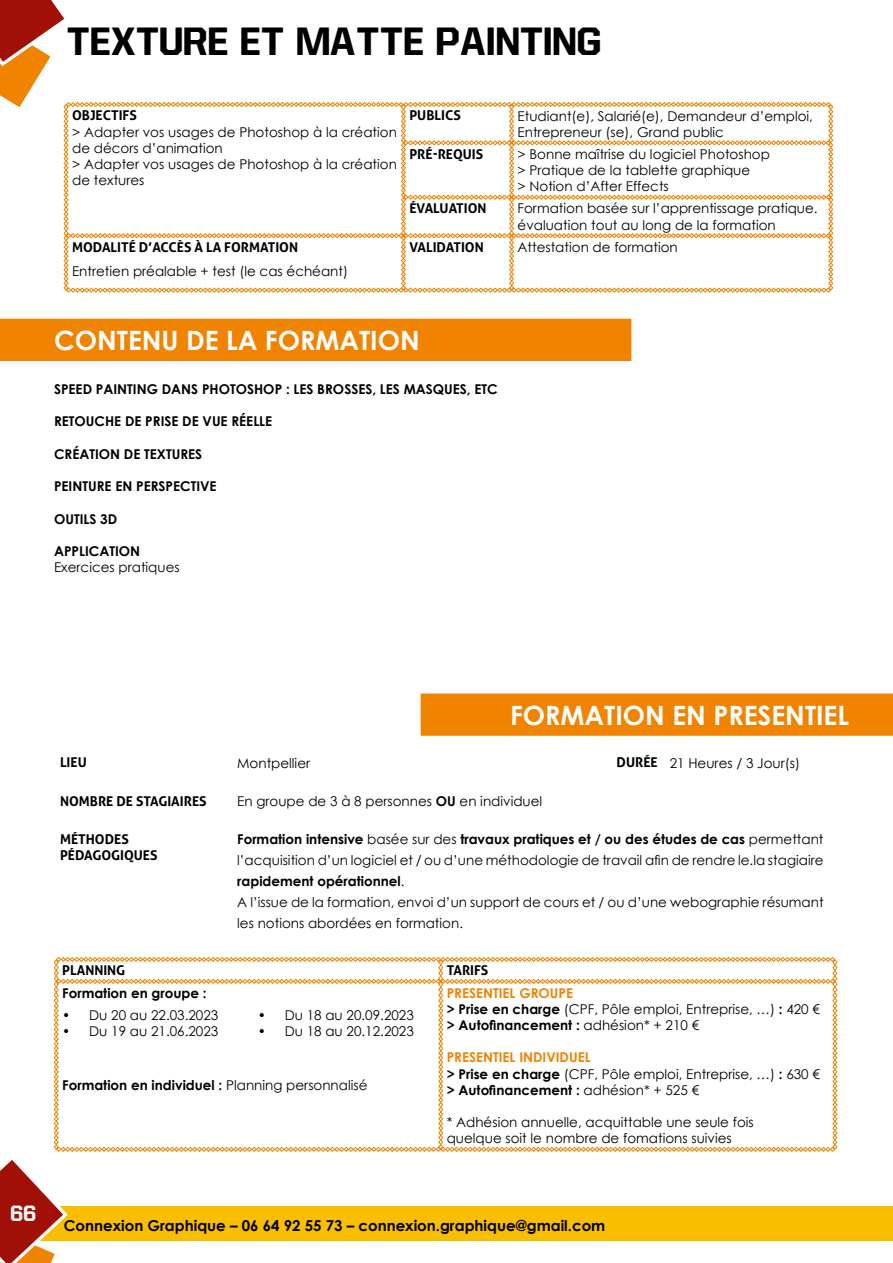
<style>
.page{position:relative;width:893px;height:1263px;background:#fff}
.page>*{position:absolute;margin:0;border:0;box-sizing:border-box;transform-origin:0 0}
.t1{font:37.5px "Allstar 4";color:#000}
.t2{font:700 26.55px "Century Gothic";color:#fff}
.t3{font:21px "Allstar 4";color:#fff}
.t4{font:700 15px "Century Gothic";color:#000}
.t5{font:13.5px/16.2px "Century Gothic";color:#000}
.t6{font:700 13.5px "Century Gothic";color:#000}
.t7{font:700 13.5px/16.2px "Aller";color:#000}
.s1{font-family:"Aller";font-weight:700}
.s2{font-weight:700}
.s3{font-weight:700;color:#f08300}
.s4{font-weight:400}
</style>
<div class="page">
<div style="left:0;top:1206px;width:893px;height:34px;background:#f9be00"></div>
<svg style="left:0;top:0;width:833px;height:293px"></svg>
<div style="left:0;top:318px;width:632px;height:43px;background:#f08300"></div>
<div style="left:420px;top:693px;width:473px;height:43px;background:#f08300"></div>
<svg style="left:0;top:957px;width:837px;height:306px"></svg>
<h1 class="t1" style="left:68px;top:23px;width:537px">TEXTURE ET MATTE PAINTING</h1>
<p class="t7" style="left:72px;top:107px;width:66px">OBJECTIFS</p>
<p class="t5" style="left:72px;top:123px;width:326px">&gt; Adapter vos usages de Photoshop à la création de décors d’animation<br>&gt; Adapter vos usages de Photoshop à la création de textures</p>
<p class="t7" style="left:72px;top:239px;width:228px">MODALITÉ D’ACCÈS À LA FORMATION</p>
<p class="t5" style="left:72px;top:262px;width:278px">Entretien préalable + test (le cas échéant)</p>
<p class="t7" style="left:409px;top:107px;width:53px">PUBLICS</p>
<p class="t5" style="left:518px;top:107px;width:297px">Etudiant(e), Salarié(e), Demandeur d’emploi,<br>Entrepreneur (se), Grand public</p>
<p class="t7" style="left:409px;top:146px;width:75px">PRÉ-REQUIS</p>
<p class="t5" style="left:518px;top:146px;width:254px">&gt; Bonne maîtrise du logiciel Photoshop &gt; Pratique de la tablette graphique<br>&gt; Notion d’After Effects</p>
<p class="t7" style="left:409px;top:200px;width:79px">ÉVALUATION</p>
<p class="t5" style="left:518px;top:200px;width:302px">Formation basée sur l’apprentissage pratique. évaluation tout au long de la formation</p>
<p class="t7" style="left:409px;top:239px;width:76px">VALIDATION</p>
<p class="t5" style="left:518px;top:239px;width:162px">Attestation de formation</p>
<h2 class="t2" style="left:54px;top:320px;width:367px">CONTENU DE LA FORMATION</h2>
<p class="t6" style="left:54px;top:379px;width:445px">SPEED PAINTING DANS PHOTOSHOP : LES BROSSES, LES MASQUES, ETC</p>
<p class="t6" style="left:54px;top:411px;width:220px">RETOUCHE DE PRISE DE VUE RÉELLE</p>
<p class="t6" style="left:54px;top:444px;width:150px">CRÉATION DE TEXTURES</p>
<p class="t6" style="left:54px;top:476px;width:164px">PEINTURE EN PERSPECTIVE</p>
<p class="t6" style="left:54px;top:508px;width:65px">OUTILS 3D</p>
<p class="t6" style="left:54px;top:541px;width:88px">APPLICATION</p>
<p class="t5" style="left:54px;top:559px;width:127px">Exercices pratiques</p>
<h3 class="t3" style="left:11px;top:1204px;width:27px">66</h3>
<h2 class="t2" style="left:510px;top:695px;width:341px">FORMATION EN PRESENTIEL</h2>
<p class="t7" style="left:60px;top:754px;width:28px">LIEU</p>
<p class="t5" style="left:237px;top:754px;width:74px">Montpellier</p>
<p class="t5" style="left:617px;top:754px;width:185px"><span class="s1">DURÉE</span> 21 Heures / 3 Jour(s)</p>
<p class="t7" style="left:60px;top:793px;width:148px">NOMBRE DE STAGIAIRES</p>
<p class="t5" style="left:237px;top:793px;width:307px">En groupe de 3 à 8 personnes <span class="s2">OU</span> en individuel</p>
<p class="t7" style="left:60px;top:831px;width:99px">MÉTHODES<br>PÉDAGOGIQUES</p>
<p class="t5" style="left:237px;top:828px;width:588px;line-height:21px"><span class="s2">Formation intensive</span> basée sur des <span class="s2">travaux pratiques et / ou des études de cas</span> permettant l’acquisition d’un logiciel et / ou d’une méthodologie de travail afin de rendre le.la stagiaire <span class="s2">rapidement opérationnel</span>.<br>A l’issue de la formation, envoi d’un support de cours et / ou d’une webographie résumant les notions abordées en formation.</p>
<p class="t7" style="left:62px;top:962px;width:65px">PLANNING</p>
<p class="t7" style="left:447px;top:962px;width:43px">TARIFS</p>
<p class="t6" style="left:62px;top:982px;width:146px">Formation en groupe :</p>
<p class="t5" style="left:447px;top:984px;width:375px"><span class="s3">PRESENTIEL GROUPE<br></span><span class="s2">&gt; Prise en charge</span> (CPF, Pôle emploi, Entreprise, …) <span class="s2">:</span> 420 € <span class="s2">&gt; Autofinancement :</span> adhésion* + 210 €</p>
<p class="t5" style="left:447px;top:1049px;width:375px"><span class="s3">PRESENTIEL INDIVIDUEL<br></span><span class="s2">&gt; Prise en charge</span> (CPF, Pôle emploi, Entreprise, …) <span class="s2">:</span> 630 € <span class="s2">&gt; Autofinancement :</span> adhésion* + 525 €</p>
<p class="t5" style="left:447px;top:1114px;width:309px">* Adhésion annuelle, acquittable une seule fois quelque soit le nombre de fomations suivies</p>
<p class="t5" style="left:62px;top:1006px;width:158px">• Du 20 au 22.03.2023</p>
<p class="t5" style="left:62px;top:1023px;width:158px">• Du 19 au 21.06.2023</p>
<p class="t5" style="left:258px;top:1006px;width:158px">• Du 18 au 20.09.2023</p>
<p class="t5" style="left:258px;top:1023px;width:158px">• Du 18 au 20.12.2023</p>
<p class="t6" style="left:62px;top:1075px;width:307px">Formation en individuel : <span class="s4">Planning personnalisé</span></p>
<p class="t4" style="left:64px;top:1214px;width:543px">Connexion Graphique – 06 64 92 55 73 – connexion.graphique@gmail.com</p>
</div>
